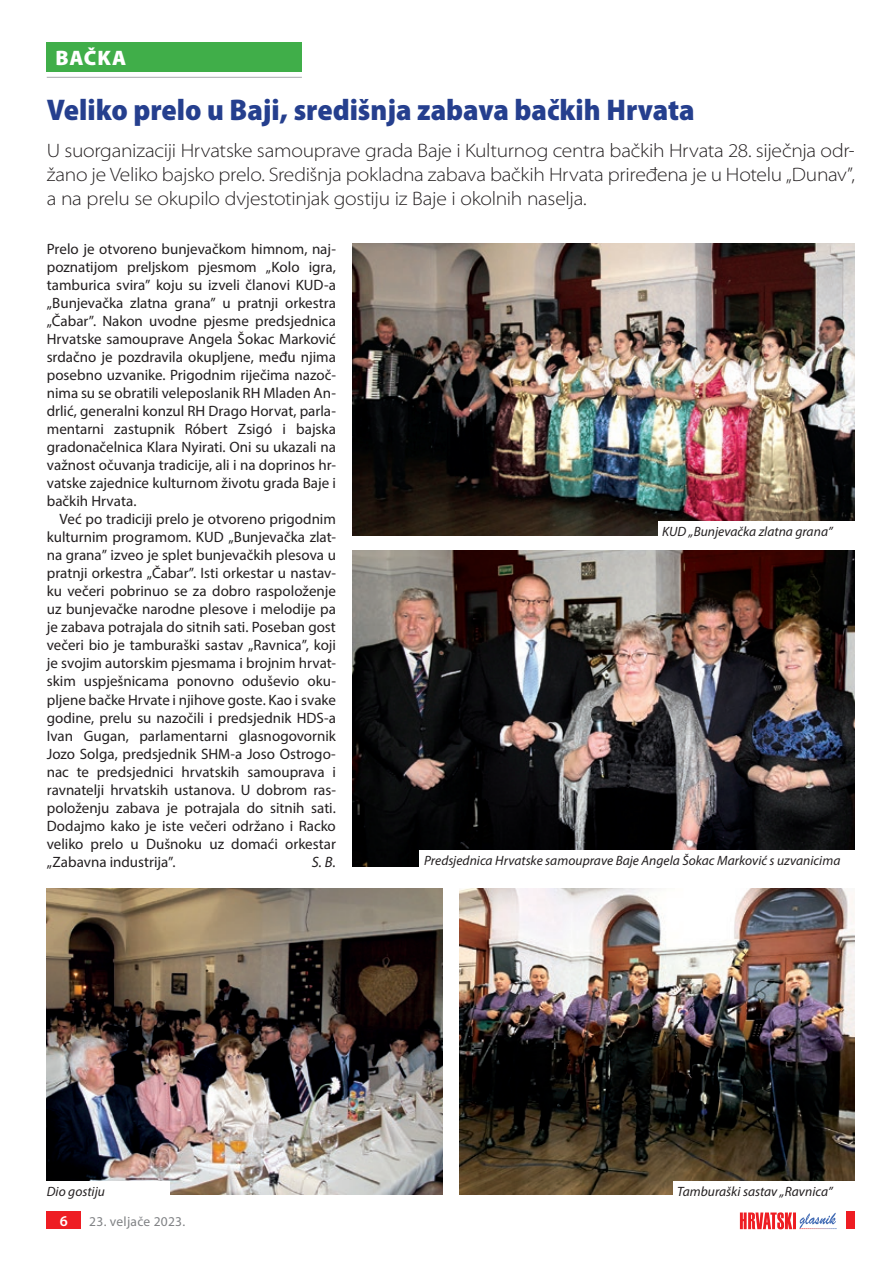
<style>
.page{position:relative;width:893px;height:1263px;background:#fff}
.page>*{position:absolute;margin:0;border:0;box-sizing:border-box;transform-origin:0 0}
.t1{font:900 semi-condensed 30px "Myriad Pro";color:#253f8e}
.t2{font:900 21px "Myriad Pro";letter-spacing:.035em;color:#fff}
.t3{font:300 semi-expanded 19.5px/24px "Myriad Pro";letter-spacing:-.015em;color:#231f20;text-align:justify}
.t4{font:15px/18px "Myriad Pro";color:#231f20;text-align:justify}
.t5{font:italic 15px "Myriad Pro";color:#231f20}
.t6{font:600 15px "Myriad Pro";color:#fff}
.t7{font:italic 13.5px "Myriad Pro";color:#231f20}
.t8{font:13.5px "Myriad Pro";letter-spacing:.02em;color:#808285}
</style>
<div class="page">
<svg style="left:740px;top:1212px;width:96px;height:17px"></svg>
<div style="left:846px;top:1212px;width:9px;height:17px;background:#ee1d23"></div>
<div style="left:47px;top:1212px;width:34px;height:17px;background:#ee1d23"></div>
<div style="left:47px;top:43px;width:255px;height:29px;background:#40ae49"></div>
<hr style="left:47px;top:77px;width:255px;height:1px;background:#a8a9ad">
<img style="left:459px;top:889px;width:396px;height:305px">
<img style="left:47px;top:889px;width:395px;height:305px">
<img style="left:353px;top:244px;width:502px;height:292px">
<img style="left:353px;top:550px;width:502px;height:316px">
<div style="left:658px;top:521px;width:202px;height:19px;background:#fff"></div>
<div style="left:420px;top:851px;width:445px;height:19px;background:#fff"></div>
<div style="left:673px;top:1181px;width:188px;height:19px;background:#fff"></div>
<div style="left:43px;top:1181px;width:127px;height:19px;background:#fff"></div>
<h2 class="t2" style="left:55px;top:44px;width:72px">BaČka</h2>
<h1 class="t1" style="left:47px;top:90px;width:649px">Veliko prelo u Baji, središnja zabava bačkih Hrvata</h1>
<p class="t3" style="left:47px;top:138px;width:809px">U suorganizaciji Hrvatske samouprave grada Baje i Kulturnog centra bačkih Hrvata 28. siječnja odr&shy;žano je Veliko bajsko prelo. Središnja pokladna zabava bačkih Hrvata priređena je u Hotelu „Dunav”, a na prelu se okupilo dvjestotinjak gostiju iz Baje i okolnih naselja.</p>
<p class="t4" style="left:47px;top:240px;width:291px">Prelo je otvoreno bunjevačkom himnom, naj&shy;poznatijom preljskom pjesmom „Kolo igra, tamburica svira” koju su izveli članovi KUD-a „Bunjevačka zlatna grana” u pratnji orkestra „Čabar”. Nakon uvodne pjesme predsjednica Hrvatske samouprave Angela Šokac Marković srdačno je pozdravila okupljene, među njima posebno uzvanike. Prigodnim riječima nazoč&shy;nima su se obratili veleposlanik RH Mladen An&shy;drlić, generalni konzul RH Drago Horvat, parla&shy;mentarni zastupnik Róbert Zsigó i bajska gradonačelnica Klara Nyirati. Oni su ukazali na važnost očuvanja tradicije, ali i na doprinos hr&shy;vatske zajednice kulturnom životu grada Baje i bačkih Hrvata.</p>
<p class="t4" style="left:47px;top:510px;width:291px;text-indent:13px">Već po tradiciji prelo je otvoreno prigodnim kulturnim programom. KUD „Bunjevačka zlat&shy;na grana” izveo je splet bunjevačkih plesova u pratnji orkestra „Čabar”. Isti orkestar u nastav&shy;ku večeri pobrinuo se za dobro raspoloženje uz bunjevačke narodne plesove i melodije pa je zabava potrajala do sitnih sati. Poseban gost večeri bio je tamburaški sastav „Ravnica”, koji je svojim autorskim pjesmama i brojnim hrvat&shy;skim uspješnicama ponovno oduševio oku&shy;pljene bačke Hrvate i njihove goste. Kao i svake godine, prelu su nazočili i predsjednik HDS-a Ivan Gugan, parlamentarni glasnogovornik Jozo Solga, predsjednik SHM-a Joso Ostrogo&shy;nac te predsjednici hrvatskih samouprava i ravnatelji hrvatskih ustanova. U dobrom ras&shy;položenju zabava je potrajala do sitnih sati.<br>Dodajmo kako je iste večeri održano i Racko veliko prelo u Dušnoku uz domaći orkestar „Zabavna industrija”.</p>
<p class="t7" style="left:662px;top:523px;width:172px">KUD „Bunjevačka zlatna grana”</p>
<p class="t7" style="left:424px;top:852px;width:418px">Predsjednica Hrvatske samouprave Baje Angela Šokac Marković s uzvanicima</p>
<p class="t5" style="left:312px;top:852px;width:26px">S. B.</p>
<p class="t7" style="left:47px;top:1183px;width:60px">Dio gostiju</p>
<p class="t7" style="left:677px;top:1183px;width:157px">Tamburaški sastav „Ravnica”</p>
<p class="t6" style="left:60px;top:1211px;width:10px">6</p>
<p class="t8" style="left:89px;top:1213px;width:98px">23. veljače 2023.</p>
</div>
